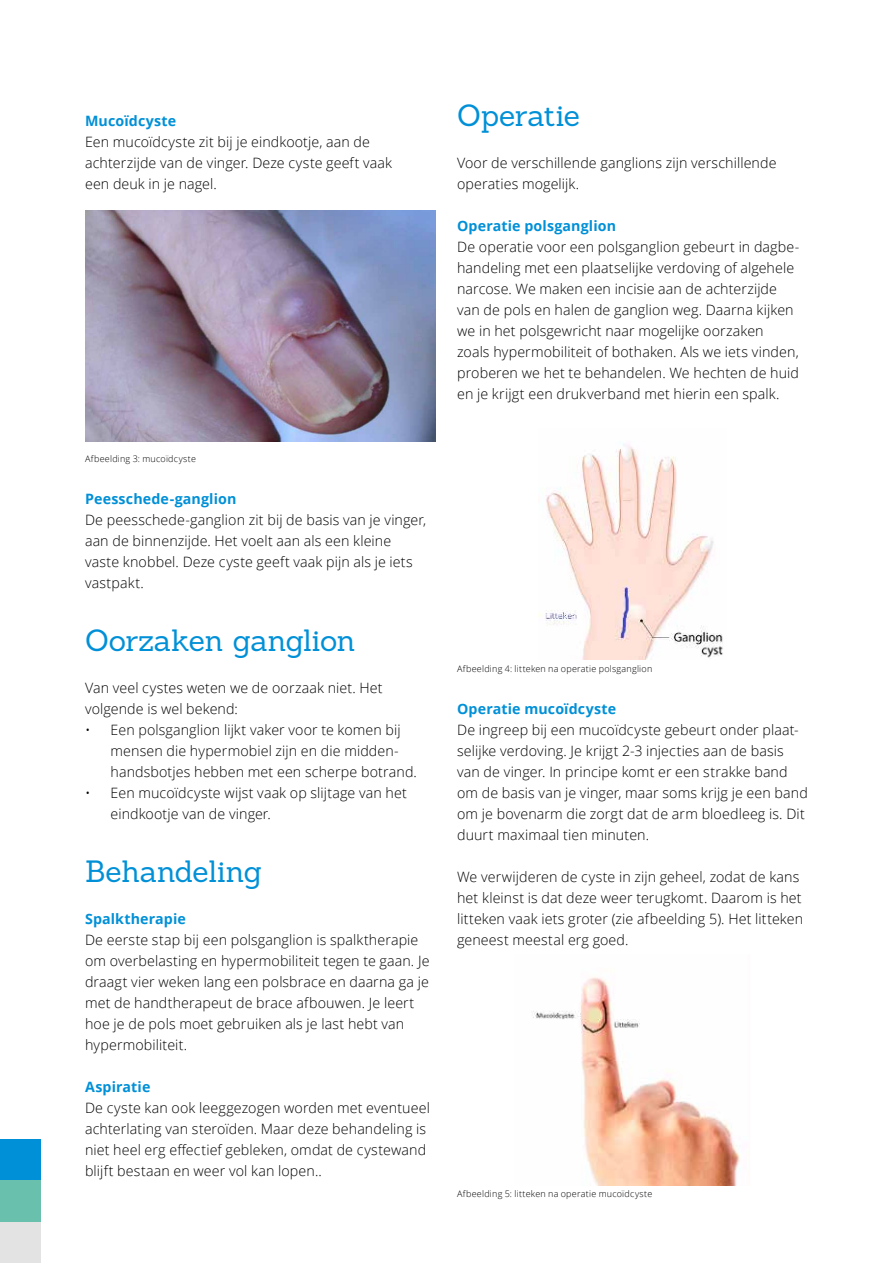
<style>
.page{position:relative;width:893px;height:1263px;background:#fff}
.page>*{position:absolute;margin:0;border:0;box-sizing:border-box;transform-origin:0 0}
.t1{font:30px "Sanchez";letter-spacing:-.01em;color:#0090d7}
.t2{font:300 14.25px/21px "Open Sans";letter-spacing:.005em;color:#000}
.t3{font:700 14.25px "Open Sans";letter-spacing:.01em;color:#0090d7}
.t4{font:300 9px "Open Sans";letter-spacing:.025em;color:#000}
</style>
<div class="page">
<div style="left:0;top:1140px;width:40px;height:41px;background:#0090d7"></div>
<div style="left:0;top:1181px;width:40px;height:41px;background:#69c0ac"></div>
<div style="left:0;top:1222px;width:40px;height:41px;background:#e3e3e3"></div>
<img style="left:85px;top:210px;width:351px;height:231px">
<img style="left:539px;top:444px;width:184px;height:216px">
<img style="left:533px;top:977px;width:208px;height:208px">
<p class="t3" style="left:85px;top:111px;width:93px">Mucoïdcyste</p>
<p class="t2" style="left:85px;top:131px;width:309px">Een mucoïdcyste zit bij je eindkootje, aan de achterzijde van de vinger. Deze cyste geeft vaak een deuk in je nagel.</p>
<p class="t4" style="left:85px;top:453px;width:112px">Afbeelding 3: mucoïdcyste</p>
<p class="t3" style="left:85px;top:489px;width:153px">Peesschede-ganglion</p>
<p class="t2" style="left:85px;top:509px;width:343px">De peesschede-ganglion zit bij de basis van je vinger, aan de binnenzijde. Het voelt aan als een kleine vaste knobbel. Deze cyste geeft vaak pijn als je iets vastpakt.</p>
<h1 class="t1" style="left:85px;top:621px;width:272px">Oorzaken ganglion</h1>
<p class="t2" style="left:85px;top:677px;width:299px">Van veel cystes weten we de oorzaak niet. Het volgende is wel bekend:</p>
<p class="t2" style="left:111px;top:719px;width:308px;text-indent:-26px">• Een polsganglion lijkt vaker voor te komen bij mensen die hypermobiel zijn en die midden&shy;handsbotjes hebben met een scherpe botrand.</p>
<p class="t2" style="left:111px;top:782px;width:298px;text-indent:-26px">• Een mucoïdcyste wijst vaak op slijtage van het eindkootje van de vinger.</p>
<h1 class="t1" style="left:85px;top:852px;width:179px">Behandeling</h1>
<p class="t3" style="left:85px;top:909px;width:102px">Spalktherapie</p>
<p class="t2" style="left:85px;top:929px;width:346px">De eerste stap bij een polsganglion is spalktherapie om overbelasting en hypermobiliteit tegen te gaan. Je draagt vier weken lang een polsbrace en daarna ga je met de handtherapeut de brace afbouwen. Je leert hoe je de pols moet gebruiken als je last hebt van hypermobiliteit.</p>
<p class="t3" style="left:85px;top:1077px;width:67px">Aspiratie</p>
<p class="t2" style="left:85px;top:1097px;width:346px">De cyste kan ook leeggezogen worden met eventueel achterlating van steroïden. Maar deze behandeling is niet heel erg effectief gebleken, omdat de cystewand blijft bestaan en weer vol kan lopen..</p>
<h1 class="t1" style="left:457px;top:96px;width:124px">Operatie</h1>
<p class="t2" style="left:457px;top:152px;width:321px">Voor de verschillende ganglions zijn verschillende operaties mogelijk.</p>
<p class="t3" style="left:457px;top:216px;width:160px">Operatie polsganglion</p>
<p class="t2" style="left:457px;top:236px;width:344px">De operatie voor een polsganglion gebeurt in dagbe&shy;handeling met een plaatselijke verdoving of algehele narcose. We maken een incisie aan de achterzijde van de pols en halen de ganglion weg. Daarna kijken we in het polsgewricht naar mogelijke oorzaken zoals hypermobiliteit of bothaken. Als we iets vinden, proberen we het te behandelen. We hechten de huid en je krijgt een drukverband met hierin een spalk.</p>
<p class="t4" style="left:457px;top:663px;width:197px">Afbeelding 4: litteken na operatie polsganglion</p>
<p class="t3" style="left:457px;top:699px;width:161px">Operatie mucoïdcyste</p>
<p class="t2" style="left:457px;top:719px;width:352px">De ingreep bij een mucoïdcyste gebeurt onder plaat&shy;selijke verdoving. Je krijgt 2-3 injecties aan de basis van de vinger. In principe komt er een strakke band om de basis van je vinger, maar soms krijg je een band om je bovenarm die zorgt dat de arm bloedleeg is. Dit duurt maximaal tien minuten.</p>
<p class="t2" style="left:457px;top:866px;width:347px">We verwijderen de cyste in zijn geheel, zodat de kans het kleinst is dat deze weer terugkomt. Daarom is het litteken vaak iets groter (zie afbeelding 5). Het litteken geneest meestal erg goed.</p>
<p class="t4" style="left:457px;top:1188px;width:197px">Afbeelding 5: litteken na operatie mucoïdcyste</p>
</div>
